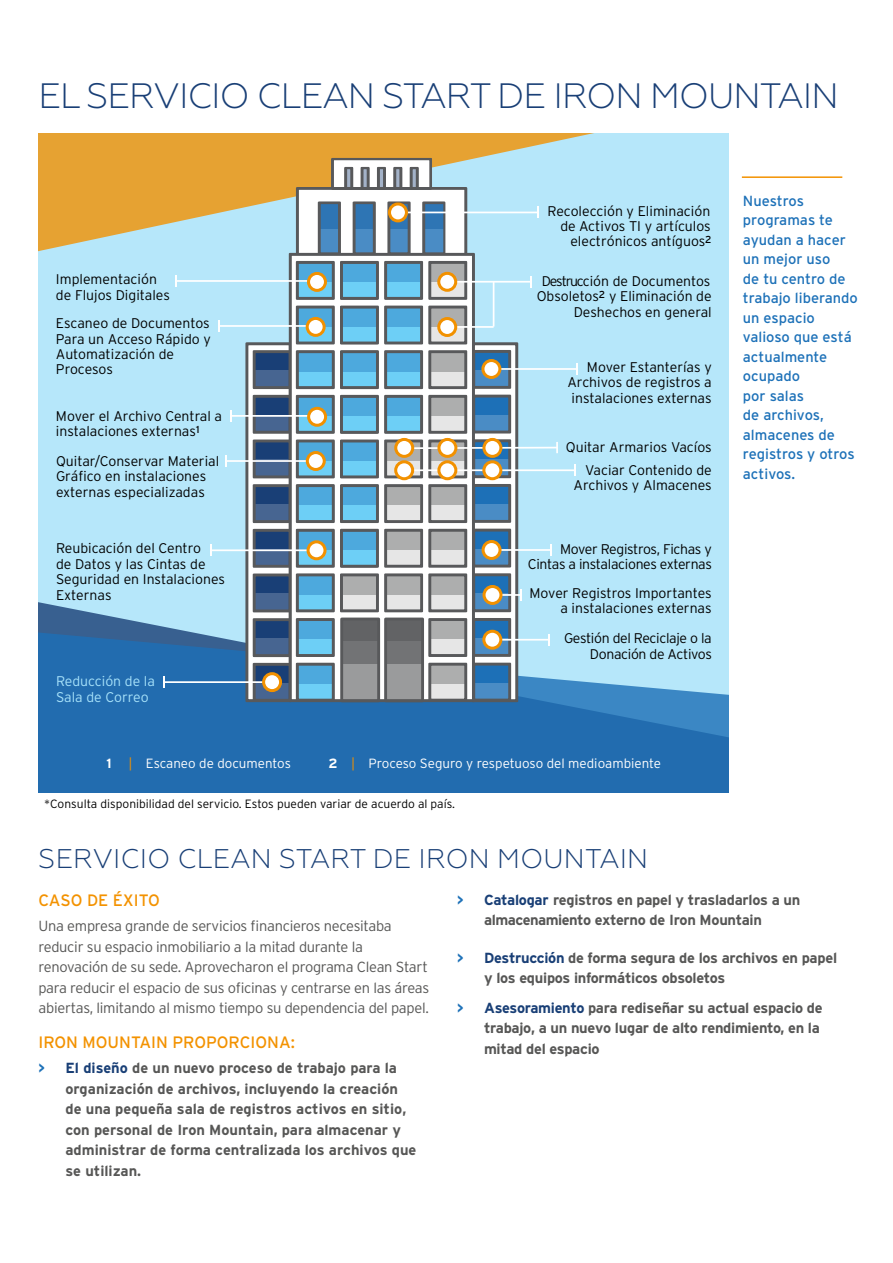
<style>
.page{position:relative;width:893px;height:1263px;background:#fff}
.page>*{position:absolute;margin:0;border:0;box-sizing:border-box;transform-origin:0 0}
.t1{font:300 35.25px "Geometria";letter-spacing:-.025em;color:#193f76}
.t2{font:300 27px "Geometria";letter-spacing:.01em;color:#193f76}
.t3{font:16.5px "Interstate";color:#f39200}
.t4{font:700 14.7px/20.5px "Interstate";letter-spacing:-.02em;color:#575756}
.t5{font:300 14.7px/20.5px "Interstate";letter-spacing:-.02em;color:#575756}
.t6{font:700 14.7px/20.5px "Interstate";color:#575756}
.t7{font:14.7px/19.5px "Interstate";color:#1d71b8}
.t8{font:300 14.1px/15.3px "Interstate";color:#000}
.t9{font:300 14.1px/15.3px "Interstate";letter-spacing:-.025em;color:#000;text-align:right}
.t10{font:300 14.1px/15.3px "Interstate";color:#a7e2fa}
.t11{font:300 13.35px "Interstate";color:#fff}
.t12{font:700 13.35px "Interstate";color:#fff}
.t13{font:300 12px "Interstate";color:#000}
.s1{color:#f29100}
.s2{font-weight:700}
.s3{color:#1d71b8}
.s4{color:#193f76}
</style>
<div class="page">
<div style="left:38px;top:134px;width:691px;height:463px;background:#b6e7fa"></div>
<svg style="left:38px;top:597px;width:691px;height:33px;background:#a1d1e9"></svg>
<svg style="left:38px;top:630px;width:691px;height:163px;background:#347bb8"></svg>
<svg style="left:38px;top:134px;width:588px;height:122px;background:#d5ba78"></svg>
<hr style="left:164px;top:681px;width:100px;height:2px;background:#fff">
<svg style="left:163px;top:676px;width:2px;height:12px"></svg>
<hr style="left:176px;top:280px;width:132px;height:2px;background:#fff">
<svg style="left:175px;top:275px;width:2px;height:12px"></svg>
<hr style="left:231px;top:415px;width:77px;height:2px;background:#fff">
<hr style="left:226px;top:460px;width:90px;height:2px;background:#fff">
<svg style="left:225px;top:455px;width:1px;height:12px"></svg>
<hr style="left:211px;top:549px;width:98px;height:2px;background:#fff">
<svg style="left:210px;top:545px;width:2px;height:11px"></svg>
<hr style="left:498px;top:368px;width:79px;height:2px;background:#fff">
<svg style="left:576px;top:363px;width:2px;height:12px"></svg>
<hr style="left:410px;top:469px;width:165px;height:2px;background:#fff">
<svg style="left:574px;top:465px;width:2px;height:11px"></svg>
<hr style="left:219px;top:325px;width:87px;height:2px;background:#fff">
<svg style="left:218px;top:320px;width:2px;height:12px"></svg>
<svg style="left:244px;top:157px;width:315px;height:546px;background:#95b3c2"></svg>
<div style="left:484px;top:439px;width:17px;height:17px;background:#fff;border-radius:50%"></div>
<div style="left:482px;top:438px;width:20px;height:20px;border:3px solid #f29100;border-radius:50%"></div>
<hr style="left:742px;top:176px;width:100px;height:2px;background:#f39200">
<h1 class="t1" style="left:39px;top:76px;width:802px">EL SERVICIO CLEAN START DE IRON MOUNTAIN</h1>
<p class="t8" style="left:56px;top:271px;width:115px">Implementación de Flujos Digitales</p>
<p class="t8" style="left:56px;top:316px;width:156px">Escaneo de Documentos<br>Para un Acceso Rápido y<br>Automatización de<br>Procesos</p>
<p class="t8" style="left:56px;top:408px;width:168px">Mover el Archivo Central a instalaciones externas<sup>1</sup></p>
<p class="t8" style="left:56px;top:453px;width:165px">Quitar/Conservar Material<br>Gráfico en instalaciones externas especializadas</p>
<p class="t8" style="left:56px;top:541px;width:171px">Reubicación del Centro<br>de Datos y las Cintas de<br>Seguridad en Instalaciones<br>Externas</p>
<p class="t10" style="left:56px;top:674px;width:101px">Reducción de la<br>Sala de Correo</p>
<p class="t8" style="left:548px;top:203px;width:166px;text-align:right">Recolección y Eliminación de Activos TI y artículos electrónicos antíguos<sup>2</sup></p>
<p class="t8" style="left:537px;top:273px;width:177px;text-align:right">Destrucción de Documentos<br>Obsoletos<sup>2</sup> y Eliminación de<br>Deshechos en general</p>
<p class="t8" style="left:567px;top:359px;width:146px;text-align:justify;text-indent:19px">Mover Estanterías y Archivos de registros a instalaciones externas</p>
<p class="t8" style="left:566px;top:435px;width:147px;line-height:23.4px;text-align:right">Quitar Armarios Vacíos<br>Vaciar Contenido de</p>
<p class="t8" style="left:574px;top:478px;width:140px">Archivos y Almacenes</p>
<p class="t9" style="left:528px;top:541px;width:186px">Mover Registros, Fichas y<br>Cintas a instalaciones externas</p>
<p class="t8" style="left:529px;top:585px;width:184px;text-align:right">Mover Registros Importantes a instalaciones externas</p>
<p class="t9" style="left:564px;top:630px;width:149px">Gestión del Reciclaje o la<br>Donación de Activos</p>
<p class="t12" style="left:106px;top:755px;width:7px">1</p>
<p class="t11" style="left:128px;top:755px;width:164px"><span class="s1">|</span> Escaneo de documentos</p>
<p class="t11" style="left:329px;top:755px;width:334px"><span class="s2">2</span> <span class="s1">|</span> Proceso Seguro y respetuoso del medioambiente</p>
<p class="t13" style="left:44px;top:796px;width:412px">*Consulta disponibilidad del servicio. Estos pueden variar de acuerdo al país.</p>
<h2 class="t2" style="left:39px;top:843px;width:611px">SERVICIO CLEAN START DE IRON MOUNTAIN</h2>
<p class="t7" style="left:743px;top:191px;width:116px">Nuestros programas te ayudan a hacer un mejor uso<br>de tu centro de trabajo liberando un espacio valioso que está actualmente ocupado<br>por salas<br>de archivos, almacenes de registros y otros activos.</p>
<p class="t3" style="left:38px;top:890px;width:123px">CASO DE ÉXITO</p>
<p class="t5" style="left:38px;top:915px;width:392px">Una empresa grande de servicios financieros necesitaba reducir su espacio inmobiliario a la mitad durante la renovación de su sede. Aprovecharon el programa Clean Start para reducir el espacio de sus oficinas y centrarse en las áreas abiertas, limitando al mismo tiempo su dependencia del papel.</p>
<p class="t3" style="left:38px;top:1032px;width:258px">IRON MOUNTAIN PROPORCIONA:</p>
<p class="t6" style="left:65px;top:1057px;width:352px;text-indent:-27px"><span class="s3">&gt;</span> <span class="s4">El diseño</span> de un nuevo proceso de trabajo para la organización de archivos, incluyendo la creación de una pequeña sala de registros activos en sitio, con personal de Iron Mountain, para almacenar y administrar de forma centralizada los archivos que se utilizan.</p>
<p class="t4" style="left:484px;top:889px;width:318px;text-indent:-27px"><span class="s3">&gt;</span> <span class="s4">Catalogar</span> registros en papel y trasladarlos a un almacenamiento externo de Iron Mountain</p>
<p class="t4" style="left:484px;top:947px;width:355px;text-indent:-27px"><span class="s3">&gt;</span> <span class="s4">Destrucción</span> de forma segura de los archivos en papel y los equipos informáticos obsoletos</p>
<p class="t4" style="left:484px;top:997px;width:340px;text-indent:-27px"><span class="s3">&gt;</span> <span class="s4">Asesoramiento</span> para rediseñar su actual espacio de trabajo, a un nuevo lugar de alto rendimiento, en la mitad del espacio</p>
</div>
